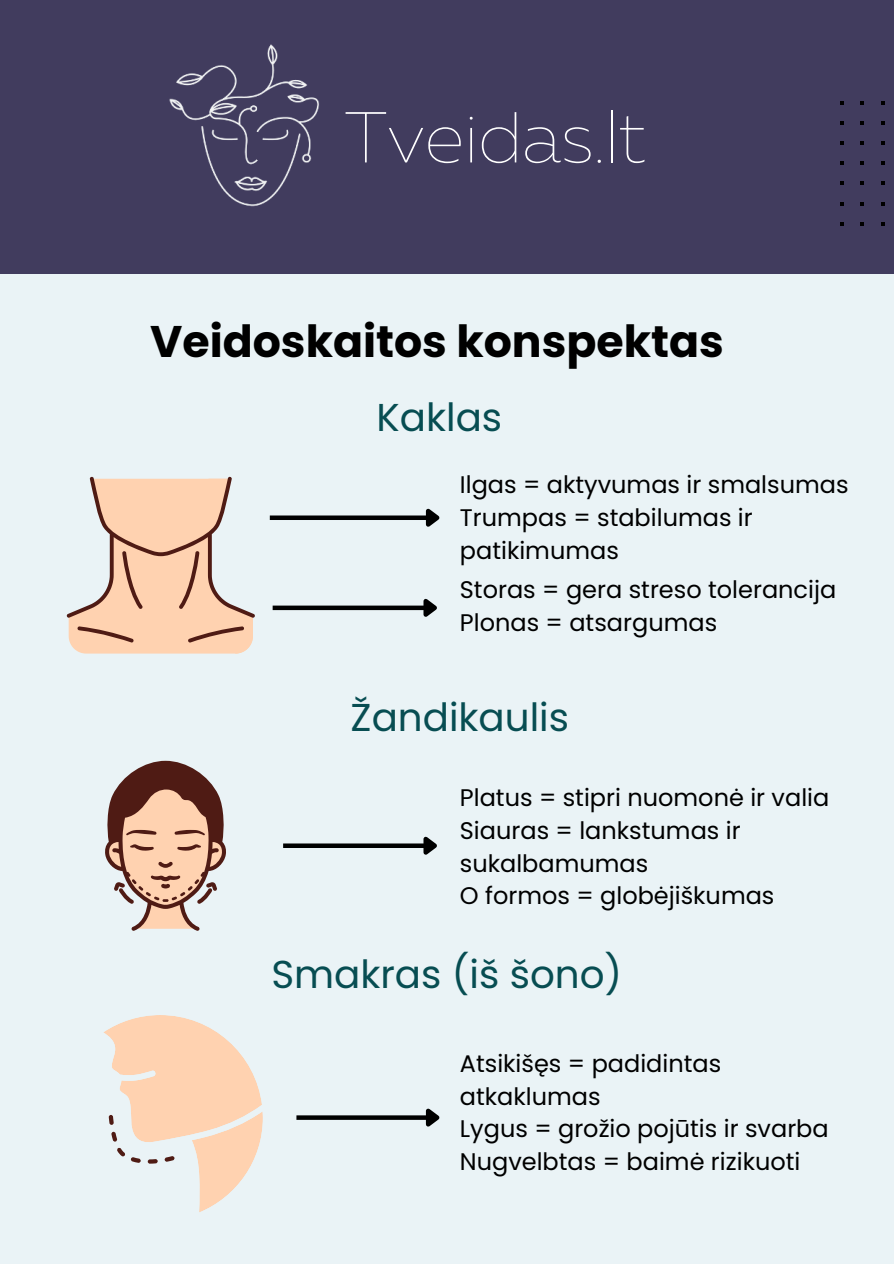
<style>
.page{position:relative;width:894px;height:1264px;background:#fff}
.page>*{position:absolute;margin:0;border:0;box-sizing:border-box;transform-origin:0 0}
.t1{font:100 71.85px "Muller";color:#fff}
.t2{font:700 44.25px "Poppins";color:#000}
.t3{font:38.85px "Poppins";color:#074d52}
.t4{font:24px/32.7px "Poppins";color:#000}
</style>
<div class="page">
<div style="left:0;top:0;width:893px;height:1263px;background:#eaf3f6"></div>
<div style="left:0;top:0;width:893px;height:274px;background:#413c5e"></div>
<img style="left:169px;top:44px;width:150px;height:163px">
<svg style="left:66px;top:476px;width:188px;height:177px"></svg>
<div style="left:270px;top:515px;width:157px;height:5px;background:#000"></div>
<svg style="left:422px;top:508px;width:18px;height:19px"></svg>
<div style="left:272px;top:605px;width:152px;height:5px;background:#000"></div>
<svg style="left:419px;top:598px;width:18px;height:19px"></svg>
<div style="left:283px;top:843px;width:141px;height:5px;background:#000"></div>
<svg style="left:419px;top:836px;width:18px;height:19px"></svg>
<svg style="left:103px;top:1015px;width:160px;height:197px"></svg>
<svg style="left:105px;top:760px;width:121px;height:170px"></svg>
<svg style="left:296px;top:1115px;width:126px;height:4px"></svg>
<svg style="left:422px;top:1108px;width:18px;height:19px"></svg>
<h1 class="t1" style="left:344px;top:96px;width:302px">Tveidas.lt</h1>
<h2 class="t2" style="left:150px;top:316px;width:575px">Veidoskaitos konspektas</h2>
<h3 class="t3" style="left:376px;top:395px;width:127px">Kaklas</h3>
<p class="t4" style="left:460px;top:469px;width:390px">Ilgas = aktyvumas ir smalsumas<br>Trumpas = stabilumas ir patikimumas</p>
<p class="t4" style="left:460px;top:574px;width:378px">Storas = gera streso tolerancija<br>Plonas = atsargumas</p>
<h3 class="t3" style="left:350px;top:694px;width:220px">Žandikaulis</h3>
<p class="t4" style="left:460px;top:781px;width:371px">Platus = stipri nuomonė ir valia<br>Siauras = lankstumas ir sukalbamumas<br>O formos = globėjiškumas</p>
<h3 class="t3" style="left:271px;top:951px;width:352px">Smakras (iš šono)</h3>
<p class="t4" style="left:460px;top:1047px;width:370px">Atsikišęs = padidintas atkaklumas<br>Lygus = grožio pojūtis ir svarba<br>Nugvelbtas = baimė rizikuoti</p>
</div>
